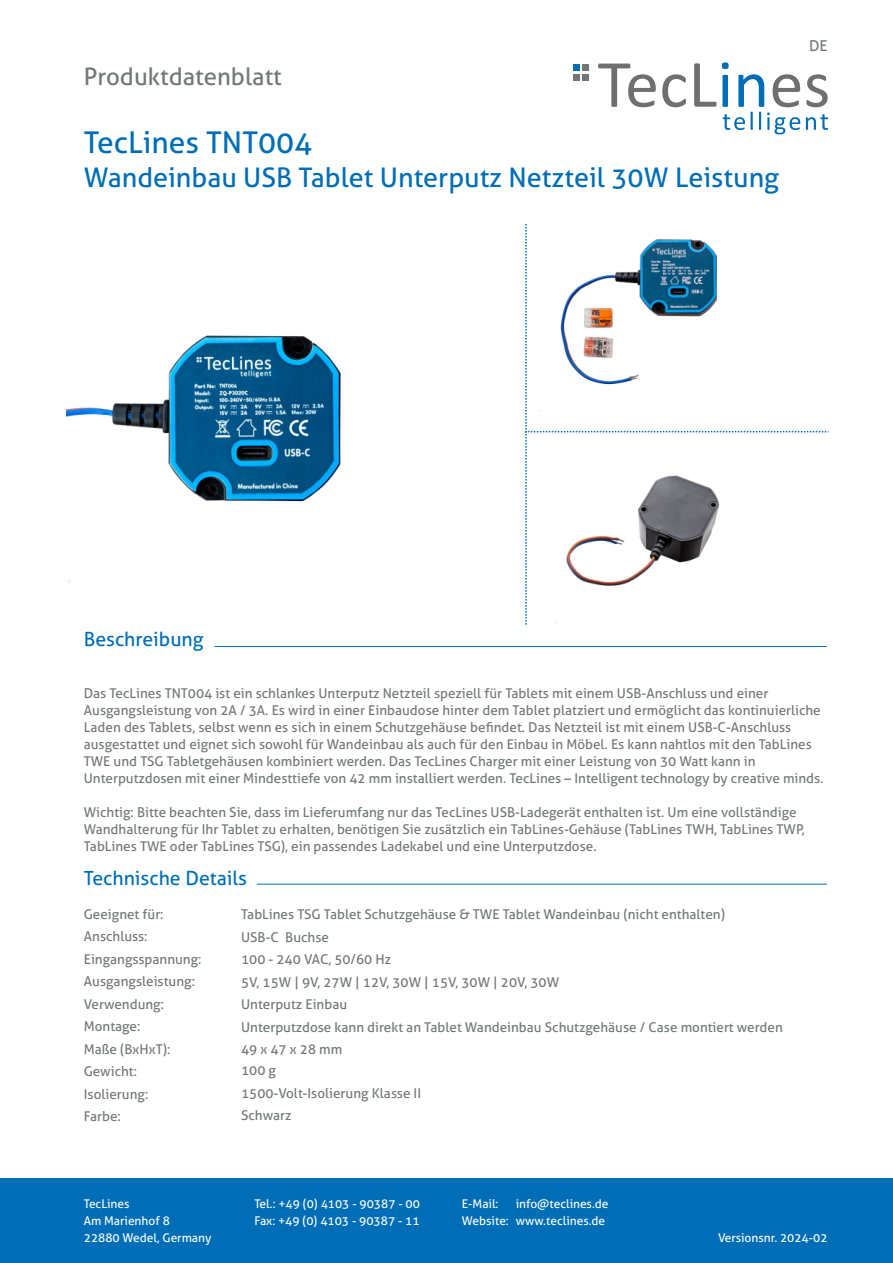
<style>
.page{position:relative;width:893px;height:1263px;background:#fff}
.page>*{position:absolute;margin:0;border:0;box-sizing:border-box;transform-origin:0 0}
.t1{font:30px "Aller";color:#006eb7}
.t2{font:27px "Aller";color:#006eb7}
.t3{font:24px "Aller";color:#727777}
.t4{font:19.5px "Aller";color:#006eb7}
.t5{font:15px "Aller";color:#727777}
.t6{font:13.5px/22.5px "Aller";color:#727777}
.t7{font:12px "Aller";color:#fff}
</style>
<div class="page">
<svg style="left:598px;top:64px;width:58px;height:43px"></svg>
<svg style="left:662px;top:74px;width:24px;height:33px"></svg>
<svg style="left:694px;top:63px;width:22px;height:44px"></svg>
<svg style="left:806px;top:74px;width:22px;height:33px"></svg>
<svg style="left:722px;top:62px;width:78px;height:72px"></svg>
<svg style="left:806px;top:114px;width:22px;height:16px"></svg>
<div style="left:573px;top:64px;width:7px;height:6px;background:#006db6"></div>
<div style="left:582px;top:64px;width:7px;height:6px;background:#717676"></div>
<div style="left:573px;top:74px;width:7px;height:7px;background:#717676"></div>
<div style="left:582px;top:74px;width:7px;height:7px;background:#717676"></div>
<hr style="left:215px;top:646px;width:612px;height:1px;background:#006eb7">
<svg style="left:525px;top:224px;width:303px;height:401px"></svg>
<hr style="left:257px;top:884px;width:570px;height:1px;background:#006eb7">
<div style="left:0;top:1178px;width:893px;height:85px;background:#006eb7"></div>
<img style="left:555px;top:437px;width:187px;height:187px">
<img style="left:66px;top:335px;width:275px;height:247px">
<img style="left:538px;top:224px;width:205px;height:188px">
<h3 class="t3" style="left:84px;top:63px;width:200px">Produktdatenblatt</h3>
<h1 class="t1" style="left:84px;top:125px;width:230px">TecLines TNT004</h1>
<h2 class="t2" style="left:84px;top:162px;width:697px">Wandeinbau USB Tablet Unterputz Netzteil 30W Leistung</h2>
<p class="t5" style="left:809px;top:37px;width:20px">DE</p>
<h3 class="t4" style="left:84px;top:628px;width:121px">Beschreibung</h3>
<p class="t6" style="left:84px;top:684px;width:741px;line-height:17px">Das TecLines TNT004 ist ein schlankes Unterputz Netzteil speziell für Tablets mit einem USB-Anschluss und einer Ausgangsleistung von 2A / 3A. Es wird in einer Einbaudose hinter dem Tablet platziert und ermöglicht das kontinuierliche Laden des Tablets, selbst wenn es sich in einem Schutzgehäuse befindet. Das Netzteil ist mit einem USB-C-Anschluss ausgestattet und eignet sich sowohl für Wandeinbau als auch für den Einbau in Möbel. Es kann nahtlos mit den TabLines TWE und TSG Tabletgehäusen kombiniert werden. Das TecLines Charger mit einer Leistung von 30 Watt kann in Unterputzdosen mit einer Mindesttiefe von 42 mm installiert werden. TecLines – Intelligent technology by creative minds.</p>
<p class="t6" style="left:84px;top:803px;width:722px;line-height:17px">Wichtig: Bitte beachten Sie, dass im Lieferumfang nur das TecLines USB-Ladegerät enthalten ist. Um eine vollständige<br>Wandhalterung für Ihr Tablet zu erhalten, benötigen Sie zusätzlich ein TabLines-Gehäuse (TabLines TWH, TabLines TWP,<br>TabLines TWE oder TabLines TSG), ein passendes Ladekabel und eine Unterputzdose.</p>
<h3 class="t4" style="left:84px;top:866px;width:165px">Technische Details</h3>
<p class="t6" style="left:84px;top:903px;width:119px">Geeignet für:<br>Anschluss:<br>Eingangsspannung:<br>Ausgangsleistung:<br>Verwendung:<br>Montage:<br>Maße (BxHxT):<br>Gewicht:<br>Isolierung:<br>Farbe:</p>
<p class="t6" style="left:241px;top:903px;width:543px">TabLines TSG Tablet Schutzgehäuse &amp; TWE Tablet Wandeinbau (nicht enthalten)<br>USB-C Buchse<br>100 - 240 VAC, 50/60 Hz<br>5V, 15W | 9V, 27W | 12V, 30W | 15V, 30W | 20V, 30W<br>Unterputz Einbau<br>Unterputzdose kann direkt an Tablet Wandeinbau Schutzgehäuse / Case montiert werden 49x47x28mm</p>
<p class="t6" style="left:241px;top:1059px;width:182px">100 g<br>1500-Volt-Isolierung Klasse II<br>Schwarz</p>
<p class="t7" style="left:84px;top:1196px;width:47px">TecLines</p>
<p class="t7" style="left:254px;top:1196px;width:167px">Tel.: +49 (0) 4103 - 90387 - 00</p>
<p class="t7" style="left:462px;top:1196px;width:38px">E-Mail:</p>
<p class="t7" style="left:516px;top:1196px;width:94px">info@teclines.de</p>
<p class="t7" style="left:84px;top:1213px;width:88px">Am Marienhof 8</p>
<p class="t7" style="left:254px;top:1213px;width:167px">Fax: +49 (0) 4103 - 90387 - 11</p>
<p class="t7" style="left:462px;top:1213px;width:145px">Website: www.teclines.de</p>
<p class="t7" style="left:84px;top:1230px;width:129px">22880 Wedel, Germany</p>
<p class="t7" style="left:718px;top:1230px;width:111px">Versionsnr. 2024-02</p>
</div>
